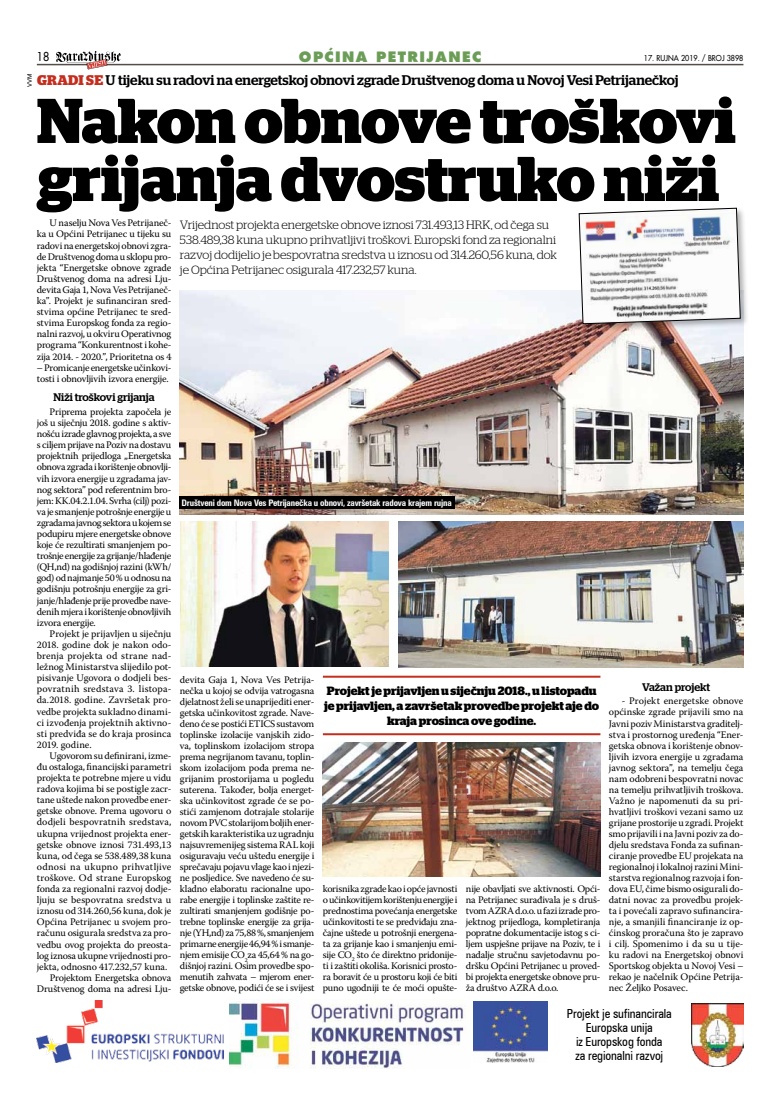
<style>
.page{position:relative;width:769px;height:1106px;background:#fff}
.page>*{position:absolute;margin:0;border:0;box-sizing:border-box;transform-origin:0 0}
.t1{font:700 63px/58px "Stag";color:#000}
.t2{font:500 14px "Stag";letter-spacing:-.005em;color:#000}
.t3{font:800 14px "FS Futura";letter-spacing:.1em;color:#6b9d57}
.t4{font:condensed 12.5px/14px "Zurich BT";letter-spacing:-.01em;color:#000;text-align:center}
.t5{font:300 12px/15px "Stag";color:#000}
.t6{font:700 12px/15px "Stag";color:#000;text-align:center}
.t7{font:12px "FS Futura";color:#000;scale:.9 1}
.t8{font:500 11px "Stag";color:#000}
.t9{font:10px/11px "Warnock Pro";letter-spacing:-.01em;color:#000;text-align:justify}
.t10{font:10px "Warnock Pro";letter-spacing:.015em;color:#000}
.t11{font:10px "Warnock Pro";letter-spacing:.025em;color:#000}
.t12{font:10px "Warnock Pro";letter-spacing:.01em;color:#000}
.t13{font:700 condensed 9px "Zurich BT";letter-spacing:-.02em;color:#fff}
.t14{font:8px "FS Futura";letter-spacing:.005em;color:#000;scale:.9 1}
.t15{font:6px "Zurich BT";color:#000}
.s1{font-weight:700;color:#c42e1e}
</style>
<div class="page">
<hr style="left:37px;top:64px;width:706px;height:1px;background:#544d48">
<img style="left:180px;top:291px;width:563px;height:224px">
<hr style="left:323px;top:675px;width:277px;height:2px;background:#c42e1e">
<hr style="left:323px;top:733px;width:277px;height:2px;background:#c42e1e">
<img style="left:398px;top:522px;width:345px;height:145px">
<img style="left:323px;top:742px;width:277px;height:134px">
<img style="left:473px;top:1001px;width:74px;height:61px">
<img style="left:37px;top:1000px;width:186px;height:62px">
<img style="left:229px;top:999px;width:239px;height:69px">
<img style="left:691px;top:1003px;width:52px;height:63px">
<img style="left:180px;top:522px;width:208px;height:144px">
<div style="left:179px;top:496px;width:275px;height:13px;background:#000"></div>
<div style="left:577px;top:207px;width:172px;height:126px;background:#000;opacity:.3"></div>
<svg style="left:578px;top:208px;width:162px;height:116px"></svg>
<svg style="left:56px;top:51px;width:65px;height:18px"></svg>
<p class="t7" style="left:37px;top:49px;width:15px">18</p>
<h2 class="t3" style="left:299px;top:48px;width:184px">OPĆINA PETRIJANEC</h2>
<p class="t14" style="left:643px;top:52px;width:112px">17. RUJNA 2019. / BROJ 3898</p>
<p class="t15" style="left:26px;top:87px;width:15px;rotate:-90deg">VVM</p>
<h2 class="t2" style="left:37px;top:72px;width:642px"><span class="s1">GRADI SE</span> U tijeku su radovi na energetskoj obnovi zgrade Društvenog doma u Novoj Vesi Petrijanečkoj</h2>
<h1 class="t1" style="left:37px;top:92px;width:700px">Nakon obnove troškovi grijanja dvostruko niži</h1>
<p class="t9" style="left:37px;top:217px;width:136px;text-indent:13px">U naselju Nova Ves Petrijaneč&shy;ka u Općini Petrijanec u tijeku su radovi na energetskoj obnovi zgra&shy;de Društvenog doma u sklopu pro&shy;jekta “Energetske obnove zgrade Društvenog doma na adresi Lju&shy;devita Gaja 1, Nova Ves Petrijaneč&shy;ka”. Projekt je sufinanciran sred&shy;stvima općine Petrijanec te sred&shy;stvima Europskog fonda za regio&shy;nalni razvoj, u okviru Operativnog programa “Konkurentnost i kohe&shy;zija 2014. - 2020.”, Prioritetna os 4</p>
<p class="t9" style="left:37px;top:361px;width:136px">– Promicanje energetske učinkovi&shy;tosti i obnovljivih izvora energije.</p>
<p class="t8" style="left:54px;top:391px;width:102px">Niži troškovi grijanja</p>
<p class="t9" style="left:37px;top:406px;width:136px;text-indent:13px">Priprema projekta započela je još u siječnju 2018. godine s aktiv&shy;nošću izrade glavnog projekta, a sve s ciljem prijave na Poziv na dostavu projektnih prijedloga „Energetska obnova zgrada i korištenje obnovlji&shy;vih izvora energije u zgradama jav&shy;nog sektora” pod referentnim bro&shy;jem: KK.04.2.1.04. Svrha (cilj) pozi&shy;va je smanjenje potrošnje energije u zgradama javnog sektora u kojem se podupiru mjere energetske obnove koje će rezultirati smanjenjem po&shy;trošnje energije za grijanje/hlađenje (QH,nd) na godišnjoj razini (kWh/ god) od najmanje 50 % u odnosu na godišnju potrošnju energije za gri&shy;janje/hlađenje prije provedbe nave&shy;denih mjera i korištenje obnovljivih izvora energije.</p>
<p class="t9" style="left:37px;top:628px;width:136px;text-indent:13px">Projekt je prijavljen u siječnju 2018. godine dok je nakon odo&shy;brenja projekta od strane nad&shy;ležnog Ministarstva slijedilo pot&shy;pisivanje Ugovora o dodjeli bes&shy;povratnih sredstava 3. listopa&shy;da.2018. godine. Završetak pro&shy;vedbe projekta sukladno dinami&shy;ci izvođenja projektnih aktivno&shy;sti predviđa se do kraja prosinca 2019. godine.</p>
<p class="t9" style="left:50px;top:750px;width:123px">Ugovorom su definirani, izme-</p>
<p class="t9" style="left:37px;top:761px;width:136px">đu ostaloga, financijski parametri</p>
<p class="t9" style="left:37px;top:772px;width:136px">projekta te potrebne mjere u vidu</p>
<p class="t9" style="left:37px;top:783px;width:136px">radova kojima bi se postigle zacr-</p>
<p class="t9" style="left:37px;top:794px;width:136px">tane uštede nakon provedbe ener-</p>
<p class="t9" style="left:37px;top:805px;width:136px">getske obnove. Prema ugovoru o</p>
<p class="t10" style="left:37px;top:816px;width:136px">dodjeli bespovratnih sredstava,</p>
<p class="t9" style="left:37px;top:827px;width:136px">ukupna vrijednost projekta ener-</p>
<p class="t9" style="left:37px;top:838px;width:136px">getske obnove iznosi 731.493,13</p>
<p class="t9" style="left:37px;top:849px;width:136px">kuna, od čega se 538.489,38 kuna</p>
<p class="t11" style="left:37px;top:860px;width:136px">odnosi na ukupno prihvatljive</p>
<p class="t12" style="left:37px;top:871px;width:136px">troškove. Od strane Europskog</p>
<p class="t9" style="left:37px;top:883px;width:136px">fonda za regionalni razvoj dodje-</p>
<p class="t10" style="left:37px;top:893px;width:136px">ljuju se bespovratna sredstva u</p>
<p class="t9" style="left:37px;top:905px;width:136px">iznosu od 314.260,56 kuna, dok je</p>
<p class="t9" style="left:37px;top:916px;width:136px">Općina Petrijanec u svojem pro-</p>
<p class="t9" style="left:37px;top:927px;width:136px">računu osigurala sredstva za pro-</p>
<p class="t9" style="left:37px;top:938px;width:136px">vedbu ovog projekta do preosta-</p>
<p class="t9" style="left:37px;top:949px;width:136px">log iznosa ukupne vrijednosti pro-</p>
<p class="t9" style="left:37px;top:960px;width:132px">jekta, odnosno 417.232,57 kuna.</p>
<p class="t9" style="left:50px;top:971px;width:123px">Projektom Energetska obnova</p>
<p class="t9" style="left:37px;top:982px;width:136px">Društvenog doma na adresi Lju-</p>
<p class="t5" style="left:180px;top:217px;width:378px">Vrijednost projekta energetske obnove iznosi 731.493,13 HRK, od čega su 538.489,38 kuna ukupno prihvatljivi troškovi. Europski fond za regionalni razvoj dodijelio je bespovratna sredstva u iznosu od 314.260,56 kuna, dok je Općina Petrijanec osigurala 417.232,57 kuna.</p>
<p class="t13" style="left:181px;top:497px;width:271px">Društveni dom Nova Ves Petrijanečka u obnovi, završetak radova krajem rujna</p>
<p class="t9" style="left:180px;top:674px;width:136px">devita Gaja 1, Nova Ves Petrija&shy;nečka u kojoj se odvija vatrogasna djelatnost želi se unaprijediti ener&shy;getska učinkovitost zgrade. Nave&shy;deno će se postići ETICS sustavom toplinske izolacije vanjskih zido&shy;va, toplinskom izolacijom stropa prema negrijanom tavanu, toplin&shy;skom izolacijom poda prema ne&shy;grijanim prostorijama u pogledu suterena. Također, bolja energet&shy;ska učinkovitost zgrade će se po&shy;stići zamjenom dotrajale stolarije novom PVC stolarijom boljih ener&shy;getskih karakteristika uz ugradnju najsuvremenijeg sistema RAL koji osiguravaju veću uštedu energije i sprečavaju pojavu vlage kao i njezi&shy;ne posljedice. Sve navedeno će su&shy;kladno elaboratu racionalne upo&shy;rabe energije i toplinske zaštite re&shy;zultirati smanjenjem godišnje po&shy;trebne toplinske energije za grija&shy;nje (YH,nd) za 75,88 %, smanjenjem primarne energije 46,94 % i smanje&shy;njem emisije CO<sub>2</sub>za 45,64 % na go&shy;dišnjoj razini. Osim provedbe spo&shy;menutih zahvata – mjerom ener&shy;getske obnove, podići će se i svijest</p>
<p class="t8" style="left:642px;top:680px;width:69px">Važan projekt</p>
<p class="t9" style="left:608px;top:695px;width:136px;text-indent:13px">- Projekt energetske obnove općinske zgrade prijavili smo na Javni poziv Ministarstva graditelj&shy;stva i prostornog uređenja “Ener&shy;getska obnova i korištenje obnov&shy;ljivih izvora energije u zgradama javnog sektora”, na temelju čega nam odobreni bespovratni novac na temelju prihvatljivih troškova.<br>Važno je napomenuti da su pri&shy;hvatljivi troškovi vezani samo uz grijane prostorije u zgradi. Projekt smo prijavili i na Javni poziv za do&shy;djelu sredstava Fonda za sufinan&shy;ciranje provedbe EU projekata na regionalnoj i lokalnoj razini Mini&shy;starstva regionalnog razvoja i fon&shy;dova EU, čime bismo osigurali do&shy;datni novac za provedbu projek&shy;ta i povećali zapravo sufinancira&shy;nje, a smanjili financiranje iz op&shy;ćinskog proračuna što je zapravo i cilj. Spomenimo i da su u tije&shy;ku radovi na Energetskoj obnovi Sportskog objekta u Novoj Vesi – rekao je načelnik Općine Petrija&shy;nec Željko Posavec.</p>
<p class="t4" style="left:566px;top:1006px;width:106px">Projekt je sufinancirala<br>Europska unija<br>iz Europskog fonda<br>za regionalni razvoj</p>
<p class="t6" style="left:324px;top:683px;width:276px">Projekt je prijavljen u siječnju 2018., u listopadu je prijavljen, a završetak provedbe projekt aje do kraja prosinca ove godine.</p>
<p class="t9" style="left:323px;top:882px;width:136px">korisnika zgrade kao i opće javnosti o učinkovitijem korištenju energije i prednostima povećanja energetske učinkovitosti te se predviđaju zna&shy;čajne uštede u potrošnji energena&shy;ta za grijanje kao i smanjenju emi&shy;sije CO<sub>2</sub> što će direktno pridonije&shy;ti i zaštiti okoliša. Korisnici prosto&shy;ra boravit će u prostoru koji će biti puno ugodniji te će moći opušte-</p>
<p class="t9" style="left:465px;top:882px;width:136px">nije obavljati sve aktivnosti. Opći&shy;na Petrijanec surađivala je s druš&shy;tvom AZRA d.o.o. u fazi izrade pro&shy;jektnog prijedloga, kompletiranja popratne dokumentacije istog s ci&shy;ljem uspješne prijave na Poziv, te i nadalje stručnu savjetodavnu po&shy;dršku Općini Petrijanec u proved&shy;bi projekta energetske obnove pru&shy;ža društvo AZRA d.o.o.</p>
</div>
